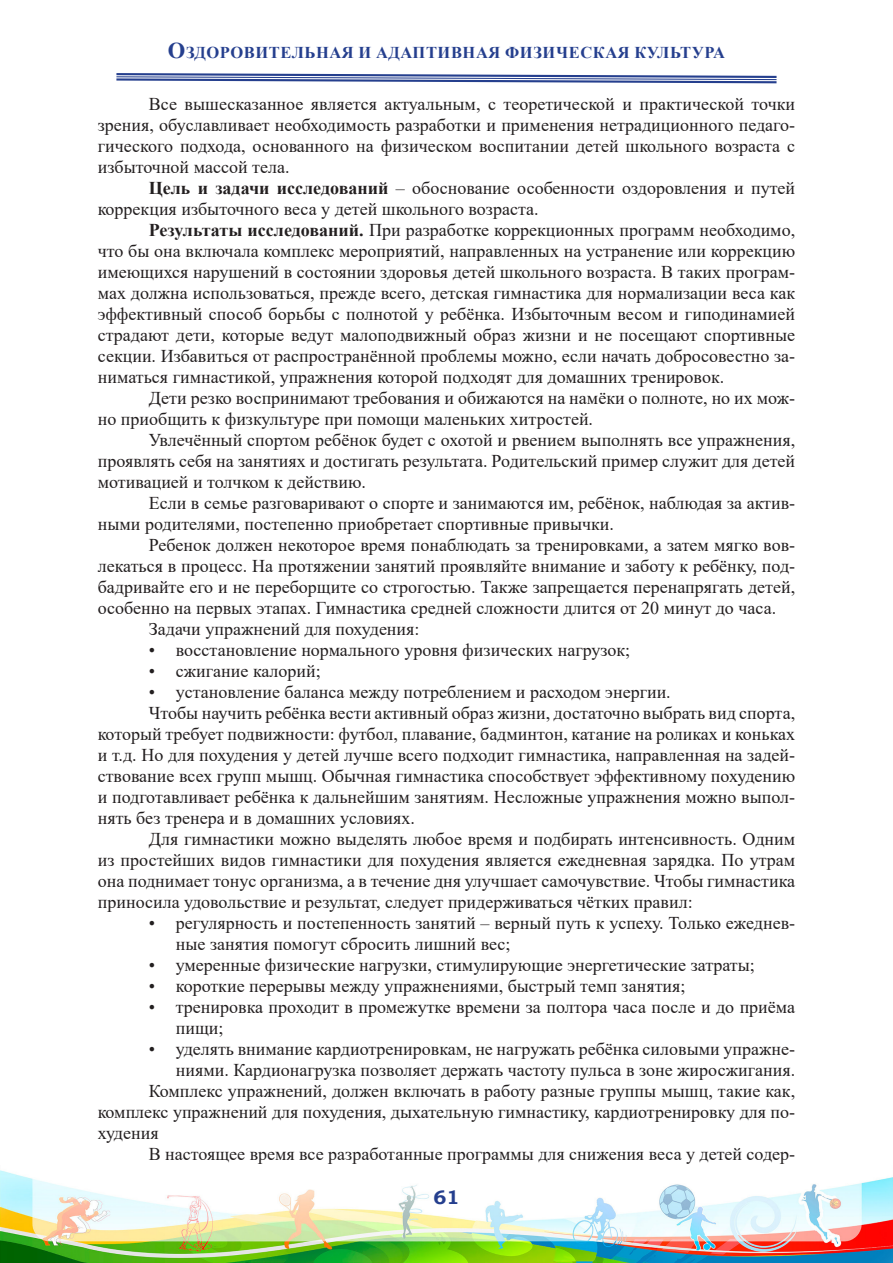
<style>
.page{position:relative;width:893px;height:1263px;background:#fff}
.page>*{position:absolute;margin:0;border:0;box-sizing:border-box;transform-origin:0 0}
.t1{font:700 19.5px "Bookman Old Style";color:#253f8e}
.t2{font:18px/21px "Times New Roman";color:#231f20;text-align:justify}
.t3{font:700 16.5px "Times New Roman";letter-spacing:.035em;color:#253f8e}
.s1{font-size:22.5px}
.s2{font-weight:700}
</style>
<div class="page">
<img style="left:0;top:1170px;width:893px;height:93px">
<svg style="left:116px;top:73px;width:661px;height:11px"></svg>
<p class="t3" style="left:168px;top:40px;width:559px"><span class="s1">О</span>ЗДОРОВИТЕЛЬНАЯ И АДАПТИВНАЯ ФИЗИЧЕСКАЯ КУЛЬТУРА</p>
<p class="t2" style="left:98px;top:93px;width:699px;text-indent:51px">Все вышесказанное является актуальным, с теоретической и практической точки зрения, обуславливает необходимость разработки и применения нетрадиционного педаго&shy;гического подхода, основанного на физическом воспитании детей школьного возраста с избыточной массой тела.</p>
<p class="t2" style="left:98px;top:177px;width:699px;text-indent:51px"><span class="s2">Цель и задачи исследований</span> – обоснование особенности оздоровления и путей коррекция избыточного веса у детей школьного возраста.</p>
<p class="t2" style="left:98px;top:219px;width:699px;text-indent:51px"><span class="s2">Результаты исследований.</span> При разработке коррекционных программ необходимо, что бы она включала комплекс мероприятий, направленных на устранение или коррекцию имеющихся нарушений в состоянии здоровья детей школьного возраста. В таких програм&shy;мах должна использоваться, прежде всего, детская гимнастика для нормализации веса как эффективный способ борьбы с полнотой у ребёнка. Избыточным весом и гиподинамией страдают дети, которые ведут малоподвижный образ жизни и не посещают спортивные секции. Избавиться от распространённой проблемы можно, если начать добросовестно за&shy;ниматься гимнастикой, упражнения которой подходят для домашних тренировок.</p>
<p class="t2" style="left:98px;top:387px;width:699px;text-indent:51px">Дети резко воспринимают требования и обижаются на намёки о полноте, но их мож&shy;но приобщить к физкультуре при помощи маленьких хитростей.</p>
<p class="t2" style="left:98px;top:429px;width:699px;text-indent:51px">Увлечённый спортом ребёнок будет с охотой и рвением выполнять все упражнения, проявлять себя на занятиях и достигать результата. Родительский пример служит для детей мотивацией и толчком к действию.</p>
<p class="t2" style="left:98px;top:492px;width:699px;text-indent:51px">Если в семье разговаривают о спорте и занимаются им, ребёнок, наблюдая за актив&shy;ными родителями, постепенно приобретает спортивные привычки.</p>
<p class="t2" style="left:98px;top:534px;width:699px;text-indent:51px">Ребенок должен некоторое время понаблюдать за тренировками, а затем мягко вов&shy;лекаться в процесс. На протяжении занятий проявляйте внимание и заботу к ребёнку, под&shy;бадривайте его и не переборщите со строгостью. Также запрещается перенапрягать детей, особенно на первых этапах. Гимнастика средней сложности длится от 20 минут до часа.</p>
<p class="t2" style="left:149px;top:618px;width:272px">Задачи упражнений для похудения:</p>
<p class="t2" style="left:149px;top:639px;width:483px">• восстановление нормального уровня физических нагрузок;</p>
<p class="t2" style="left:149px;top:660px;width:174px">• сжигание калорий;</p>
<p class="t2" style="left:149px;top:681px;width:523px">• установление баланса между потреблением и расходом энергии.</p>
<p class="t2" style="left:98px;top:702px;width:699px;text-indent:51px">Чтобы научить ребёнка вести активный образ жизни, достаточно выбрать вид спорта, который требует подвижности: футбол, плавание, бадминтон, катание на роликах и коньках и т.д. Но для похудения у детей лучше всего подходит гимнастика, направленная на задей&shy;ствование всех групп мышц. Обычная гимнастика способствует эффективному похудению и подготавливает ребёнка к дальнейшим занятиям. Несложные упражнения можно выпол&shy;нять без тренера и в домашних условиях.</p>
<p class="t2" style="left:98px;top:828px;width:699px;text-indent:51px">Для гимнастики можно выделять любое время и подбирать интенсивность. Одним из простейших видов гимнастики для похудения является ежедневная зарядка. По утрам она поднимает тонус организма, а в течение дня улучшает самочувствие. Чтобы гимнастика приносила удовольствие и результат, следует придерживаться чётких правил:</p>
<p class="t2" style="left:176px;top:912px;width:621px;text-indent:-27px">• регулярность и постепенность занятий – верный путь к успеху. Только ежеднев&shy;ные занятия помогут сбросить лишний вес;</p>
<p class="t2" style="left:149px;top:954px;width:608px">• умеренные физические нагрузки, стимулирующие энергетические затраты;</p>
<p class="t2" style="left:149px;top:975px;width:538px">• короткие перерывы между упражнениями, быстрый темп занятия;</p>
<p class="t2" style="left:176px;top:996px;width:621px;text-indent:-27px">• тренировка проходит в промежутке времени за полтора часа после и до приёма пищи;</p>
<p class="t2" style="left:149px;top:1038px;width:648px;text-align:right">• уделять внимание кардиотренировкам, не нагружать ребёнка силовыми упражне&shy;ниями. Кардионагрузка позволяет держать частоту пульса в зоне жиросжигания.</p>
<p class="t2" style="left:98px;top:1080px;width:699px;text-indent:51px">Комплекс упражнений, должен включать в работу разные группы мышц, такие как, комплекс упражнений для похудения, дыхательную гимнастику, кардиотренировку для по&shy;худения</p>
<p class="t2" style="left:149px;top:1143px;width:648px">В настоящее время все разработанные программы для снижения веса у детей содер-</p>
<p class="t1" style="left:434px;top:1183px;width:27px">61</p>
</div>
